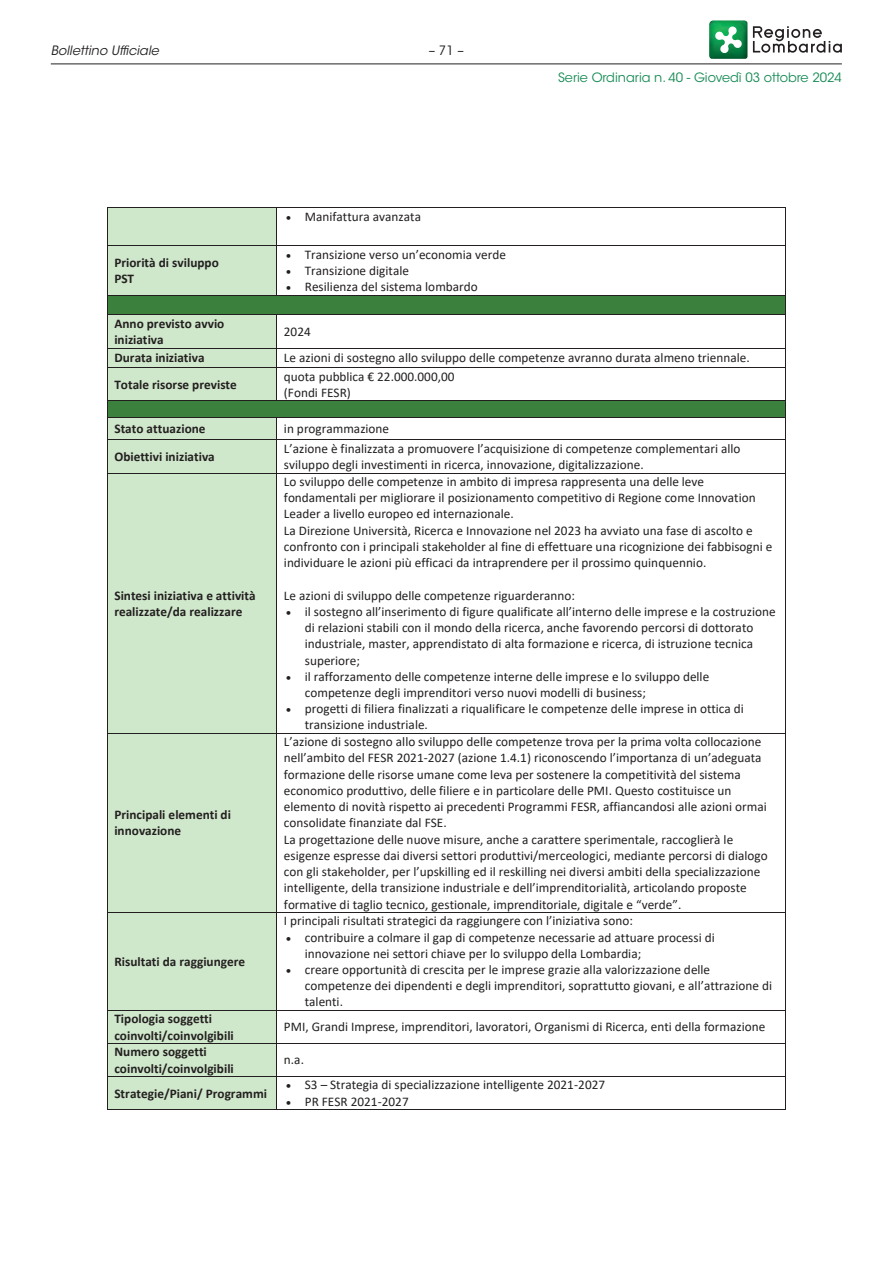
<style>
.page{position:relative;width:893px;height:1263px;background:#fff}
.page>*{position:absolute;margin:0;border:0;box-sizing:border-box;transform-origin:0 0}
.t1{font:13.2px/16.2px "Calibri";color:#231f20}
.t2{font:700 13.2px/16px "Calibri";color:#231f20}
.t3{font:12.9px "ITC Avant Garde Std";color:#188b56}
.t4{font:italic 12.9px "ITC Avant Garde Std";color:#231f20}
.t5{font:12.9px "ITC Avant Garde Std";color:#231f20}
</style>
<div class="page">
<svg style="left:753px;top:26px;width:89px;height:27px"></svg>
<img style="left:709px;top:20px;width:38px;height:39px">
<svg style="left:715px;top:26px;width:27px;height:28px"></svg>
<hr style="left:51px;top:64px;width:791px;height:1px;background:#231f20">
<div style="left:108px;top:208px;width:168px;height:38px;background:#cfe7ca"></div>
<hr style="left:107px;top:208px;width:678px;height:1px;background:#231f20">
<hr style="left:107px;top:208px;width:1px;height:38px;background:#231f20">
<hr style="left:276px;top:208px;width:1px;height:38px;background:#231f20">
<hr style="left:785px;top:208px;width:1px;height:38px;background:#231f20">
<div style="left:108px;top:246px;width:168px;height:49px;background:#cfe7ca"></div>
<hr style="left:107px;top:246px;width:678px;height:1px;background:#231f20">
<hr style="left:107px;top:246px;width:1px;height:49px;background:#231f20">
<hr style="left:276px;top:246px;width:1px;height:49px;background:#231f20">
<hr style="left:785px;top:246px;width:1px;height:49px;background:#231f20">
<div style="left:108px;top:296px;width:677px;height:19px;background:#3c803d"></div>
<hr style="left:107px;top:295px;width:678px;height:1px;background:#231f20">
<svg style="left:107px;top:296px;width:1px;height:19px"></svg>
<div style="left:108px;top:315px;width:168px;height:33px;background:#cfe7ca"></div>
<hr style="left:107px;top:315px;width:678px;height:1px;background:#231f20">
<svg style="left:785px;top:295px;width:1px;height:20px"></svg>
<hr style="left:107px;top:315px;width:1px;height:33px;background:#231f20">
<hr style="left:276px;top:315px;width:1px;height:33px;background:#231f20">
<hr style="left:785px;top:315px;width:1px;height:33px;background:#231f20">
<div style="left:108px;top:348px;width:168px;height:19px;background:#cfe7ca"></div>
<hr style="left:107px;top:348px;width:678px;height:1px;background:#231f20">
<svg style="left:107px;top:349px;width:1px;height:18px"></svg>
<svg style="left:276px;top:349px;width:1px;height:18px"></svg>
<div style="left:108px;top:368px;width:168px;height:32px;background:#cfe7ca"></div>
<hr style="left:107px;top:367px;width:678px;height:1px;background:#231f20">
<svg style="left:785px;top:348px;width:1px;height:20px"></svg>
<hr style="left:107px;top:368px;width:1px;height:32px;background:#231f20">
<hr style="left:276px;top:368px;width:1px;height:32px;background:#231f20">
<hr style="left:785px;top:368px;width:1px;height:32px;background:#231f20">
<div style="left:114px;top:401px;width:664px;height:16px;background:#3c803d"></div>
<hr style="left:107px;top:400px;width:678px;height:1px;background:#231f20">
<div style="left:108px;top:418px;width:168px;height:22px;background:#cfe7ca"></div>
<hr style="left:107px;top:417px;width:678px;height:1px;background:#231f20">
<svg style="left:107px;top:401px;width:1px;height:39px"></svg>
<svg style="left:276px;top:418px;width:1px;height:22px"></svg>
<div style="left:108px;top:440px;width:168px;height:33px;background:#cfe7ca"></div>
<hr style="left:107px;top:440px;width:678px;height:1px;background:#231f20">
<svg style="left:785px;top:400px;width:1px;height:40px"></svg>
<hr style="left:107px;top:440px;width:1px;height:33px;background:#231f20">
<hr style="left:276px;top:440px;width:1px;height:33px;background:#231f20">
<hr style="left:785px;top:440px;width:1px;height:33px;background:#231f20">
<div style="left:108px;top:473px;width:168px;height:260px;background:#cfe7ca"></div>
<hr style="left:107px;top:473px;width:678px;height:1px;background:#231f20">
<hr style="left:107px;top:473px;width:1px;height:260px;background:#231f20">
<hr style="left:276px;top:473px;width:1px;height:260px;background:#231f20">
<hr style="left:785px;top:473px;width:1px;height:260px;background:#231f20">
<div style="left:108px;top:734px;width:168px;height:178px;background:#cfe7ca"></div>
<hr style="left:107px;top:733px;width:678px;height:1px;background:#231f20">
<hr style="left:107px;top:733px;width:1px;height:179px;background:#231f20">
<hr style="left:276px;top:733px;width:1px;height:179px;background:#231f20">
<hr style="left:785px;top:733px;width:1px;height:179px;background:#231f20">
<div style="left:108px;top:913px;width:168px;height:97px;background:#cfe7ca"></div>
<hr style="left:107px;top:912px;width:678px;height:1px;background:#231f20">
<hr style="left:107px;top:913px;width:1px;height:97px;background:#231f20">
<hr style="left:276px;top:913px;width:1px;height:97px;background:#231f20">
<hr style="left:785px;top:913px;width:1px;height:97px;background:#231f20">
<div style="left:108px;top:1011px;width:168px;height:32px;background:#cfe7ca"></div>
<hr style="left:107px;top:1010px;width:678px;height:1px;background:#231f20">
<hr style="left:107px;top:1011px;width:1px;height:32px;background:#231f20">
<hr style="left:276px;top:1011px;width:1px;height:32px;background:#231f20">
<hr style="left:785px;top:1011px;width:1px;height:32px;background:#231f20">
<div style="left:108px;top:1044px;width:168px;height:32px;background:#cfe7ca"></div>
<hr style="left:107px;top:1043px;width:678px;height:1px;background:#231f20">
<hr style="left:107px;top:1044px;width:1px;height:32px;background:#231f20">
<hr style="left:276px;top:1044px;width:1px;height:32px;background:#231f20">
<hr style="left:785px;top:1044px;width:1px;height:32px;background:#231f20">
<div style="left:108px;top:1077px;width:168px;height:32px;background:#cfe7ca"></div>
<hr style="left:107px;top:1076px;width:678px;height:1px;background:#231f20">
<hr style="left:107px;top:1077px;width:1px;height:33px;background:#231f20">
<hr style="left:107px;top:1109px;width:169px;height:1px;background:#231f20">
<hr style="left:276px;top:1077px;width:1px;height:33px;background:#231f20">
<hr style="left:277px;top:1109px;width:508px;height:1px;background:#231f20">
<hr style="left:785px;top:1077px;width:1px;height:33px;background:#231f20">
<p class="t4" style="left:51px;top:43px;width:110px">Bollettino Ufficiale</p>
<p class="t5" style="left:429px;top:45px;width:36px">– 71 –</p>
<p class="t1" style="left:305px;top:210px;width:118px">Manifattura avanzata</p>
<p class="t3" style="left:558px;top:72px;width:285px">Serie Ordinaria n. 40 - Giovedì 03 ottobre 2024</p>
<p class="t2" style="left:114px;top:256px;width:106px">Priorità di sviluppo<br>PST</p>
<p class="t1" style="left:305px;top:248px;width:203px">Transizione verso un’economia verde<br>Transizione digitale<br>Resilienza del sistema lombardo</p>
<p class="t2" style="left:114px;top:317px;width:111px">Anno previsto avvio iniziativa</p>
<p class="t1" style="left:284px;top:325px;width:28px">2024</p>
<p class="t2" style="left:114px;top:351px;width:92px">Durata iniziativa</p>
<p class="t1" style="left:284px;top:351px;width:467px">Le azioni di sostegno allo sviluppo delle competenze avranno durata almeno triennale.</p>
<p class="t2" style="left:114px;top:377px;width:124px">Totale risorse previste</p>
<p class="t1" style="left:284px;top:369px;width:172px">quota pubblica € 22.000.000,00 (Fondi FESR)</p>
<p class="t2" style="left:114px;top:422px;width:93px">Stato attuazione</p>
<p class="t1" style="left:284px;top:422px;width:107px">in programmazione</p>
<p class="t2" style="left:114px;top:450px;width:102px">Obiettivi iniziativa</p>
<p class="t1" style="left:284px;top:442px;width:458px">L’azione è finalizzata a promuovere l’acquisizione di competenze complementari allo sviluppo degli investimenti in ricerca, innovazione, digitalizzazione.</p>
<p class="t2" style="left:114px;top:588px;width:143px">Sintesi iniziativa e attività realizzate/da realizzare</p>
<p class="t2" style="left:114px;top:808px;width:118px">Principali elementi di innovazione</p>
<p class="t2" style="left:114px;top:955px;width:132px">Risultati da raggiungere</p>
<p class="t1" style="left:284px;top:475px;width:490px">Lo sviluppo delle competenze in ambito di impresa rappresenta una delle leve fondamentali per migliorare il posizionamento competitivo di Regione come Innovation Leader a livello europeo ed internazionale.<br>La Direzione Università, Ricerca e Innovazione nel 2023 ha avviato una fase di ascolto e confronto con i principali stakeholder al fine di effettuare una ricognizione dei fabbisogni e individuare le azioni più efficaci da intraprendere per il prossimo quinquennio.</p>
<p class="t1" style="left:305px;top:588px;width:472px;text-indent:-21px">Le azioni di sviluppo delle competenze riguarderanno:<br>il sostegno all’inserimento di figure qualificate all’interno delle imprese e la costruzione di relazioni stabili con il mondo della ricerca, anche favorendo percorsi di dottorato industriale, master, apprendistato di alta formazione e ricerca, di istruzione tecnica superiore;<br>il rafforzamento delle competenze interne delle imprese e lo sviluppo delle competenze degli imprenditori verso nuovi modelli di business;<br>progetti di filiera finalizzati a riqualificare le competenze delle imprese in ottica di transizione industriale.</p>
<p class="t1" style="left:284px;top:735px;width:485px">L’azione di sostegno allo sviluppo delle competenze trova per la prima volta collocazione nell’ambito del FESR 2021-2027 (azione 1.4.1) riconoscendo l’importanza di un’adeguata formazione delle risorse umane come leva per sostenere la competitività del sistema economico produttivo, delle filiere e in particolare delle PMI. Questo costituisce un elemento di novità rispetto ai precedenti Programmi FESR, affiancandosi alle azioni ormai consolidate finanziate dal FSE.<br>La progettazione delle nuove misure, anche a carattere sperimentale, raccoglierà le esigenze espresse dai diversi settori produttivi/merceologici, mediante percorsi di dialogo con gli stakeholder, per l’upskilling ed il reskilling nei diversi ambiti della specializzazione intelligente, della transizione industriale e dell’imprenditorialità, articolando proposte formative di taglio tecnico, gestionale, imprenditoriale, digitale e “verde”.</p>
<p class="t1" style="left:305px;top:914px;width:469px;text-indent:-21px">I principali risultati strategici da raggiungere con l’iniziativa sono:<br>contribuire a colmare il gap di competenze necessarie ad attuare processi di innovazione nei settori chiave per lo sviluppo della Lombardia;<br>creare opportunità di crescita per le imprese grazie alla valorizzazione delle competenze dei dipendenti e degli imprenditori, soprattutto giovani, e all’attrazione di talenti.</p>
<p class="t2" style="left:114px;top:1012px;width:121px">Tipologia soggetti coinvolti/coinvolgibili</p>
<p class="t1" style="left:284px;top:1020px;width:483px">PMI, Grandi Imprese, imprenditori, lavoratori, Organismi di Ricerca, enti della formazione</p>
<p class="t2" style="left:114px;top:1045px;width:121px">Numero soggetti coinvolti/coinvolgibili</p>
<p class="t1" style="left:284px;top:1053px;width:22px">n.a.</p>
<p class="t2" style="left:114px;top:1086px;width:154px">Strategie/Piani/ Programmi</p>
<p class="t1" style="left:305px;top:1078px;width:302px">S3 – Strategia di specializzazione intelligente 2021-2027<br>PR FESR 2021-2027</p>
</div>
